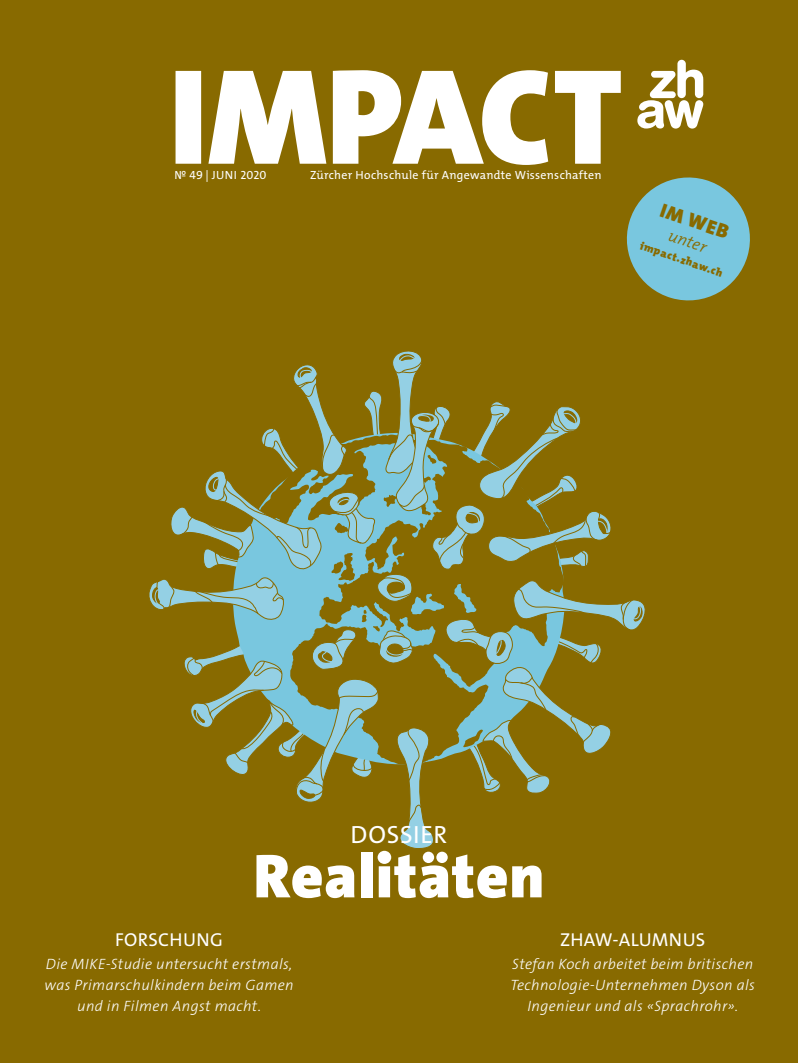
<style>
.page{position:relative;width:798px;height:1063px;background:#fff}
.page>*{position:absolute;margin:0;border:0;box-sizing:border-box;transform-origin:0 0}
.t1{font:900 62.5px "The Sans Os F";letter-spacing:.01em;color:#fff}
.t2{font:25px "The Sans Os F";letter-spacing:.025em;color:#fff}
.t3{font:900 20px "The Mix Os F";color:#886a00}
.t4{font:18.75px "The Sans Os F";letter-spacing:.015em;color:#fff}
.t5{font:italic 300 16.25px "The Mix Os F";color:#886a00}
.t6{font:italic 300 15px/21.2px "The Sans Os F";letter-spacing:.025em;color:#fff;text-align:center}
.t7{font:11.88px "The Mix Os F";letter-spacing:.02em;color:#fff}
.t8{font:900 11.25px "The Mix Os F";color:#886a00}
</style>
<div class="page">
<div style="left:0;top:0;width:797px;height:1063px;background:#886a00"></div>
<svg style="left:149px;top:351px;width:497px;height:498px"></svg>
<svg style="left:637px;top:60px;width:66px;height:69px"></svg>
<svg style="left:175px;top:70px;width:445px;height:95px;fill:#fff"></svg>
<svg style="left:626px;top:177px;width:124px;height:124px"></svg>
<p class="t7" style="left:174px;top:167px;width:93px">№ 49 | JUNI 2020</p>
<p class="t7" style="left:310px;top:167px;width:293px">Zürcher Hochschule für Angewandte Wissenschaften</p>
<h3 class="t3" style="left:664px;top:197px;width:73px;rotate:19deg">IM WEB</h3>
<p class="t5" style="left:672px;top:225px;width:41px;rotate:19deg">unter</p>
<p class="t8" style="left:642px;top:238px;width:88px;rotate:19deg">impact.zhaw.ch</p>
<h2 class="t2" style="left:350px;top:818px;width:98px">DOSSIER</h2>
<h1 class="t1" style="left:253px;top:836px;width:292px">Realitäten</h1>
<p class="t4" style="left:115px;top:928px;width:109px">FORSCHUNG</p>
<p class="t6" style="left:44px;top:953px;width:251px">Die MIKE-Studie untersucht erstmals, was Primarschulkindern beim Gamen und in Filmen Angst macht.</p>
<p class="t4" style="left:560px;top:928px;width:147px">ZHAW-ALUMNUS</p>
<p class="t6" style="left:510px;top:953px;width:246px">Stefan Koch arbeitet beim britischen<br>Technologie-Unternehmen Dyson als<br>Ingenieur und als «Sprachrohr».</p>
</div>
